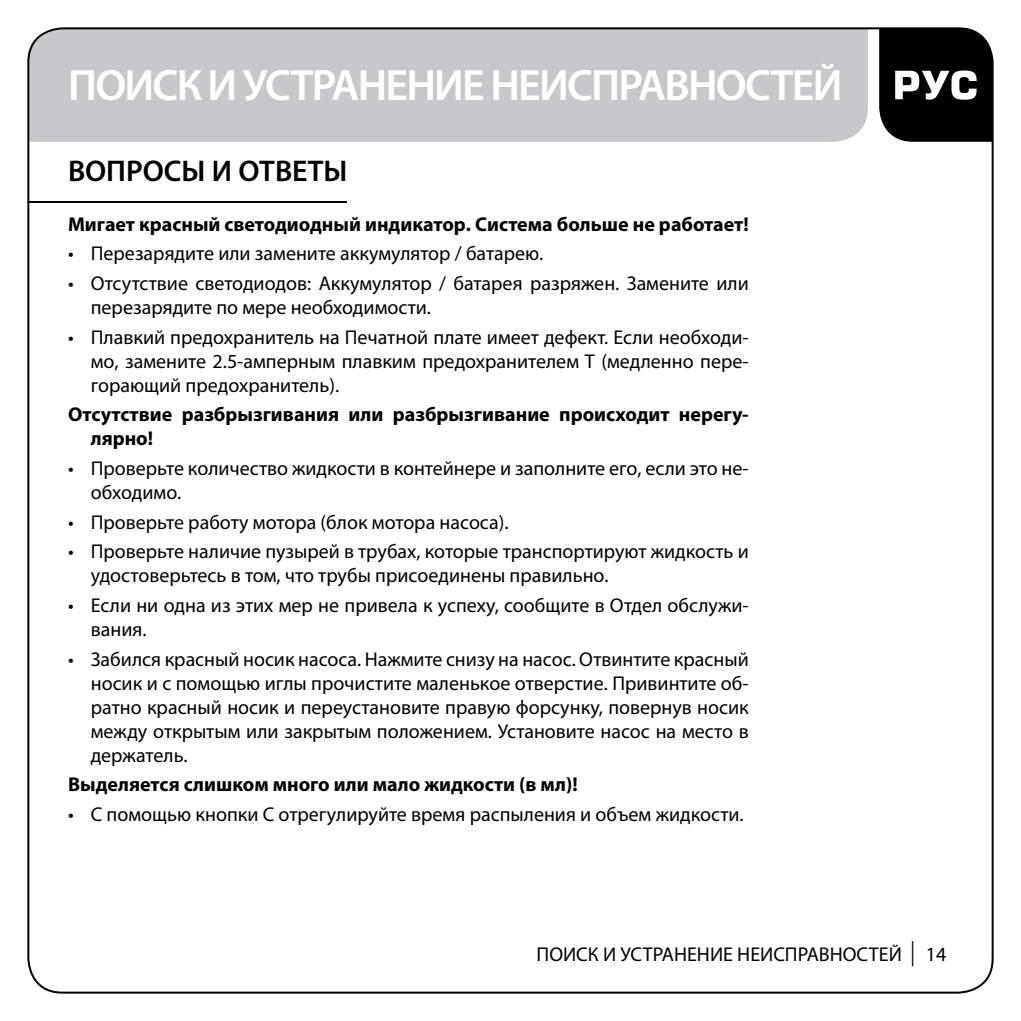
<style>
.page{position:relative;width:1021px;height:1021px;background:#fff}
.page>*{position:absolute;margin:0;border:0;box-sizing:border-box;transform-origin:0 0}
.t1{font:600 44px "Myriad Pro";letter-spacing:-.04em;color:#fff}
.t2{font:600 30px "Myriad Pro";color:#000}
.t3{font:20px/24px "Myriad Pro";color:#000}
.t4{font:700 20px/24px "Myriad Pro";color:#000}
.s1{font-family:"Academy C";font-size:24px}
</style>
<div class="page">
<div style="left:30px;top:30px;width:837px;height:112px;background:#c6c8ca"></div>
<svg style="left:879px;top:28px;width:113px;height:114px;background:#222"></svg>
<hr style="left:27px;top:201px;width:320px;height:2px;background:#000">
<h1 class="t1" style="left:68px;top:57px;width:775px">ПОИСК И УСТРАНЕНИЕ НЕИСПРАВНОСТЕЙ</h1>
<h2 class="t2" style="left:68px;top:152px;width:281px">ВОПРОСЫ И ОТВЕТЫ</h2>
<p class="t4" style="left:68px;top:211px;width:682px">Мигает красный светодиодный индикатор. Система больше не работает!</p>
<p class="t3" style="left:68px;top:241px;width:477px">• Перезарядите или замените аккумулятор / батарею.</p>
<p class="t3" style="left:91px;top:271px;width:659px;text-indent:-23px">• Отсутствие светодиодов: Аккумулятор / батарея разряжен. Замените или перезарядите по мере необходимости.</p>
<p class="t3" style="left:91px;top:324px;width:659px;text-align:justify;text-indent:-23px">• Плавкий предохранитель на Печатной плате имеет дефект. Если необходи&shy;мо, замените 2.5-амперным плавким предохранителем T (медленно пере&shy;горающий предохранитель).</p>
<p class="t4" style="left:91px;top:402px;width:659px;text-indent:-23px">Отсутствие разбрызгивания или разбрызгивание происходит нерегу&shy;лярно!</p>
<p class="t3" style="left:91px;top:456px;width:659px;text-indent:-23px">• Проверьте количество жидкости в контейнере и заполните его, если это не&shy;обходимо.</p>
<p class="t3" style="left:68px;top:509px;width:442px">• Проверьте работу мотора (блок мотора насоса).</p>
<p class="t3" style="left:91px;top:539px;width:659px;text-indent:-23px">• Проверьте наличие пузырей в трубах, которые транспортируют жидкость и удостоверьтесь в том, что трубы присоединены правильно.</p>
<p class="t3" style="left:91px;top:593px;width:659px;text-indent:-23px">• Если ни одна из этих мер не привела к успеху, сообщите в Отдел обслужи&shy;вания.</p>
<p class="t3" style="left:91px;top:646px;width:659px;text-align:justify;text-indent:-23px">• Забился красный носик насоса. Нажмите снизу на насос. Отвинтите красный носик и с помощью иглы прочистите маленькое отверстие. Привинтите об&shy;ратно красный носик и переустановите правую форсунку, повернув носик между открытым или закрытым положением. Установите насос на место в держатель.</p>
<p class="t4" style="left:68px;top:772px;width:511px">Выделяется слишком много или мало жидкости (в мл)!</p>
<p class="t3" style="left:68px;top:802px;width:677px">• С помощью кнопки С отрегулируйте время распыления и объем жидкости.</p>
<p class="t3" style="left:536px;top:941px;width:411px">ПОИСК И УСТРАНЕНИЕ НЕИСПРАВНОСТЕЙ <span class="s1">|</span> 14</p>
</div>
